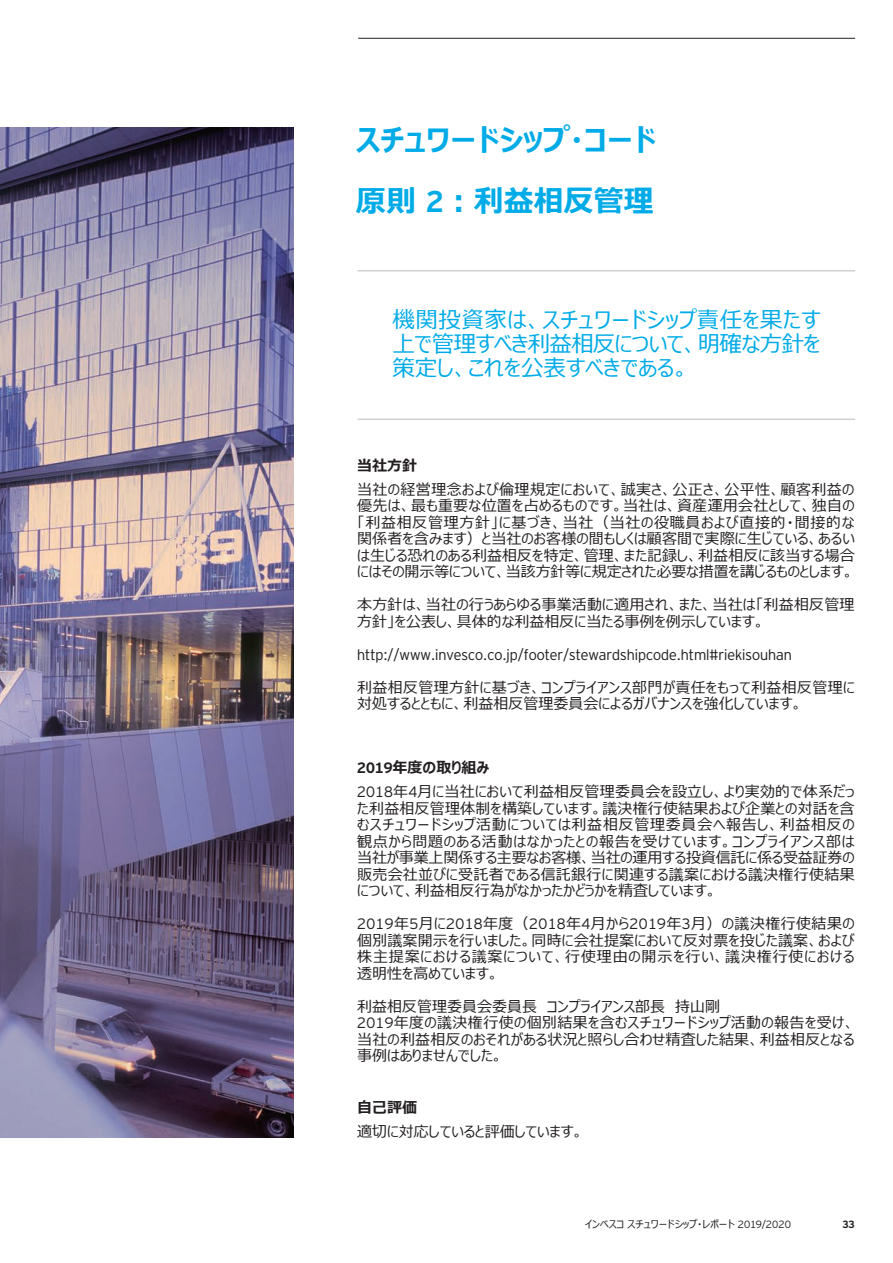
<style>
.page{position:relative;width:893px;height:1263px;background:#fff}
.page>*{position:absolute;margin:0;border:0;box-sizing:border-box;transform-origin:0 0}
.t1{font:700 30px/61.5px "Meiryo UI";color:#00abe7}
.t2{font:22.5px/24px "Meiryo UI";color:#00abe7;text-align:justify}
.t3{font:15px/16.5px "Meiryo UI";letter-spacing:.015em;color:#231f20}
.t4{font:300 15px "Invesco Interstate";color:#231f20}
.t5{font:700 15px "Meiryo UI";color:#231f20}
.t6{font:10.5px "Meiryo UI";color:#231f20}
.t7{font:700 10.5px "Invesco Interstate";color:#231f20}
.s1{font-family:"Invesco Interstate"}
.s2{font-family:"Invesco Interstate";font-weight:700}
.s3{font-weight:700}
.s4{font-family:"Invesco Interstate";font-weight:300}
</style>
<div class="page">
<hr style="left:358px;top:38px;width:497px;height:1px;background:#231f20">
<hr style="left:358px;top:270px;width:497px;height:2px;background:#c5c6c7">
<hr style="left:358px;top:419px;width:497px;height:1px;background:#c5c6c7">
<img style="left:0;top:128px;width:294px;height:1009px">
<h1 class="t1" style="left:356px;top:111px;width:301px">スチュワードシップ・コード原則 <span class="s1">2</span>：利益相反管理</h1>
<h2 class="t2" style="left:392px;top:309px;width:430px">機関投資家は、スチュワードシップ責任を果たす上で管理すべき利益相反について、明確な方針を策定し、これを公表すべきである。</h2>
<p class="t5" style="left:357px;top:455px;width:61px">当社方針</p>
<p class="t3" style="left:357px;top:482px;width:499px;text-align:justify">当社の経営理念および倫理規定において、誠実さ、公正さ、公平性、顧客利益の優先は、最も重要な位置を占めるものです。当社は、資産運用会社として、独自の「利益相反管理方針」に基づき、当社（当社の役職員および直接的・間接的な関係者を含みます）と当社のお客様の間もしくは顧客間で実際に生じている、あるいは生じる恐れのある利益相反を特定、管理、また記録し、利益相反に該当する場合にはその開示等について、当該方針等に規定された必要な措置を講じるものとします。</p>
<p class="t3" style="left:357px;top:597px;width:499px">本方針は、当社の行うあらゆる事業活動に適用され、また、当社は「利益相反管理方針」を公表し、具体的な利益相反に当たる事例を例示しています。</p>
<p class="t4" style="left:357px;top:645px;width:436px">http://www.invesco.co.jp/footer/stewardshipcode.html#riekisouhan</p>
<p class="t3" style="left:357px;top:680px;width:499px">利益相反管理方針に基づき、コンプライアンス部門が責任をもって利益相反管理に対処するとともに、利益相反管理委員会によるガバナンスを強化しています。</p>
<p class="t3" style="left:357px;top:757px;width:499px;line-height:24px"><span class="s2">2019</span><span class="s3">年度の取り組み<br></span><span class="s4">2018</span>年<span class="s4">4</span>月に当社において利益相反管理委員会を設立し、より実効的で体系だっ</p>
<p class="t3" style="left:357px;top:801px;width:499px;text-align:justify">た利益相反管理体制を構築しています。議決権行使結果および企業との対話を含むスチュワードシップ活動については利益相反管理委員会へ報告し、利益相反の観点から問題のある活動はなかったとの報告を受けています。コンプライアンス部は当社が事業上関係する主要なお客様、当社の運用する投資信託に係る受益証券の販売会社並びに受託者である信託銀行に関連する議案における議決権行使結果について、利益相反行為がなかったかどうかを精査しています。</p>
<p class="t3" style="left:357px;top:916px;width:499px;text-align:justify"><span class="s4">2019</span>年<span class="s4">5</span>月に<span class="s4">2018</span>年度（<span class="s4">2018</span>年<span class="s4">4</span>月から<span class="s4">2019</span>年<span class="s4">3</span>月）の議決権行使結果の個別議案開示を行いました。同時に会社提案において反対票を投じた議案、および株主提案における議案について、行使理由の開示を行い、議決権行使における透明性を高めています。</p>
<p class="t3" style="left:357px;top:999px;width:499px">利益相反管理委員会委員長　コンプライアンス部長　持山剛　<br><span class="s4">2019</span>年度の議決権行使の個別結果を含むスチュワードシップ活動の報告を受け、当社の利益相反のおそれがある状況と照らし合わせ精査した結果、利益相反となる事例はありませんでした。</p>
<p class="t5" style="left:357px;top:1097px;width:62px">自己評価</p>
<p class="t3" style="left:357px;top:1124px;width:228px">適切に対応していると評価しています。</p>
<p class="t6" style="left:585px;top:1217px;width:208px">インベスコ スチュワードシップ・レポート <span class="s4">2019/2020</span></p>
<p class="t7" style="left:842px;top:1218px;width:14px">33</p>
</div>
